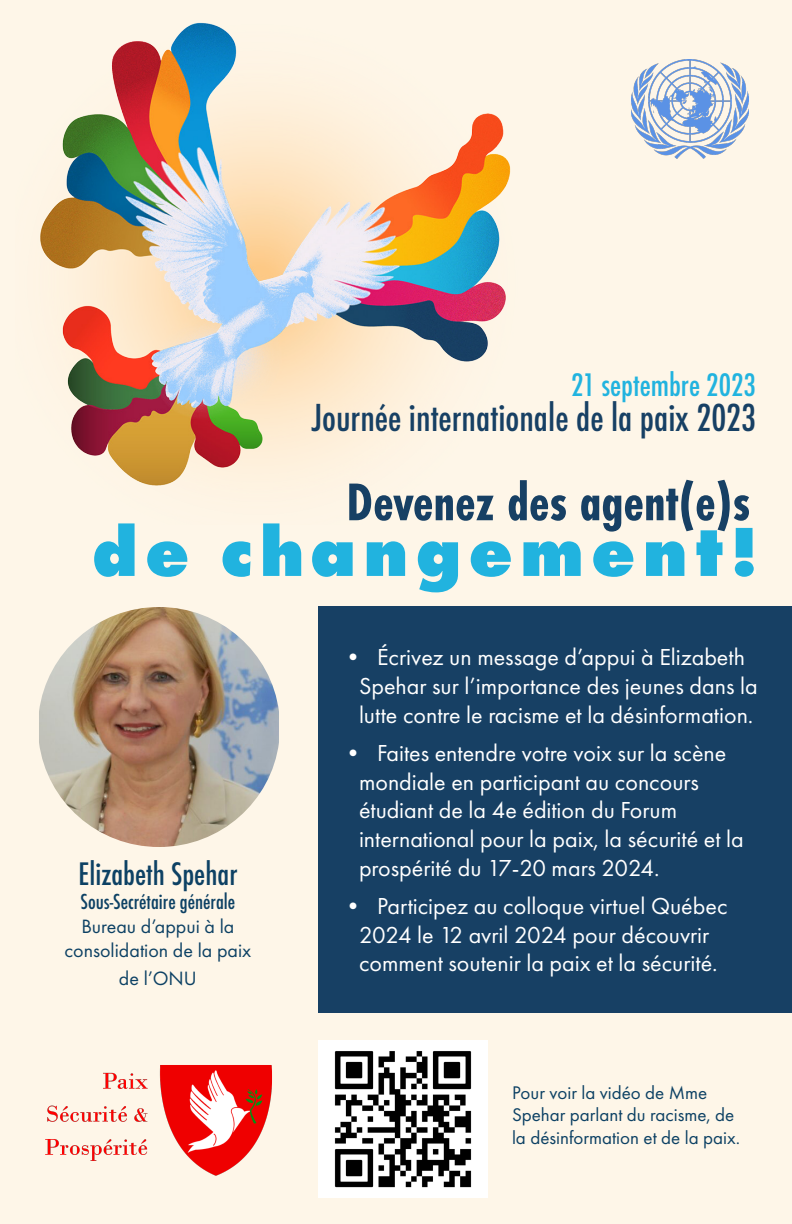
<style>
.page{position:relative;width:792px;height:1224px;background:#fef6e8}
.page>*{position:absolute;margin:0;border:0;box-sizing:border-box;transform-origin:0 0}
.t1{font:800 72px "Futura PT";letter-spacing:.1em;color:#21b3df}
.t2{font:700 55px "Futura PT Cond";color:#174064}
.t3{font:500 condensed 36px "Futura";color:#174064}
.t4{font:500 condensed 30px "Futura";color:#0d4164}
.t5{font:500 condensed 30px "Futura";color:#21b3df}
.t6{font:24px/28.8px "Futura PT";color:#fff}
.t7{font:20px/24px "Futura PT";color:#0d4164;text-align:center}
.t8{font:500 condensed 20px "Futura";color:#0d4164}
.t9{font:19px/22.8px "Futura PT";color:#0d4164}
</style>
<div class="page">
<div style="left:318px;top:606px;width:474px;height:407px;background:#174064"></div>
<img style="left:45px;top:1065px;width:227px;height:111px">
<img style="left:318px;top:1040px;width:169px;height:157px">
<img style="left:40px;top:22px;width:471px;height:464px">
<img style="left:632px;top:59px;width:117px;height:99px">
<img style="left:39px;top:607px;width:240px;height:240px">
<p class="t5" style="left:571px;top:365px;width:186px">21 septembre 2023</p>
<p class="t3" style="left:312px;top:395px;width:446px">Journée internationale de la paix 2023</p>
<p class="t2" style="left:346px;top:470px;width:405px">Devenez des agent(e)s</p>
<p class="t1" style="left:92px;top:506px;width:668px">de changement!</p>
<p class="t4" style="left:79px;top:854px;width:160px">Elizabeth Spehar</p>
<p class="t8" style="left:81px;top:888px;width:156px">Sous-Secrétaire générale</p>
<p class="t7" style="left:64px;top:914px;width:188px">Bureau d’appui à la consolidation de la paix</p>
<p class="t7" style="left:119px;top:967px;width:79px">de l’ONU</p>
<p class="t6" style="left:359px;top:643px;width:400px;text-indent:-18px">• Écrivez un message d’appui à Elizabeth<br>Spehar sur l’importance des jeunes dans la lutte contre le racisme et la désinformation.</p>
<p class="t6" style="left:359px;top:738px;width:386px;text-indent:-18px">• Faites entendre votre voix sur la scène mondiale en participant au concours étudiant de la 4e édition du Forum international pour la paix, la sécurité et la prospérité du 17-20 mars 2024.</p>
<p class="t6" style="left:341px;top:891px;width:388px;text-align:center">• Participez au colloque virtuel Québec<br>2024 le 12 avril 2024 pour découvrir comment soutenir la paix et la sécurité.</p>
<p class="t9" style="left:512px;top:1081px;width:230px">Pour voir la vidéo de Mme<br>Spehar parlant du racisme, de la désinformation et de la paix.</p>
</div>
